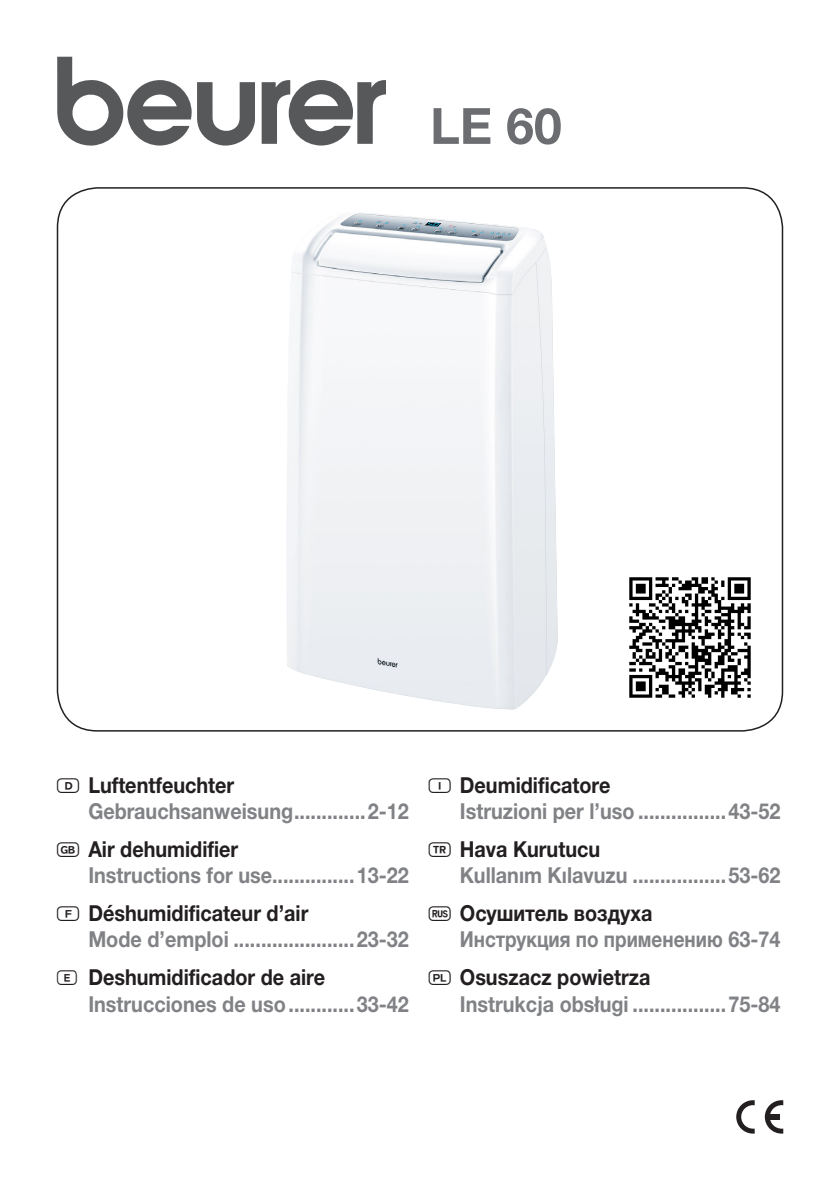
<style>
.page{position:relative;width:840px;height:1191px;background:#fff}
.page>*{position:absolute;margin:0;border:0;box-sizing:border-box;transform-origin:0 0}
.t1{font:700 50px "Helvetica Neue LTW1 G";color:#6c6d70}
.t2{font:700 22px/26.4px "Helvetica Neue LTW1 G";color:#808285;scale:.9 1}
.t3{font:700 22px/26.4px "Helvetica Neue LTW1 G";color:#808285;scale:.86 1}
.s1{font-family:"Laend Beurer 2012";color:#231f20}
.s2{color:#231f20}
</style>
<div class="page">
<svg style="left:197px;top:82px;width:58px;height:64px"></svg>
<svg style="left:57px;top:57px;width:134px;height:89px"></svg>
<svg style="left:261px;top:80px;width:125px;height:65px"></svg>
<svg style="left:764px;top:1100px;width:18px;height:33px"></svg>
<div style="left:768px;top:1114px;width:11px;height:5px;background:#231f20"></div>
<svg style="left:736px;top:1100px;width:18px;height:33px"></svg>
<img style="left:287px;top:213px;width:270px;height:496px">
<img style="left:629px;top:577px;width:122px;height:121px">
<h1 class="t1" style="left:430px;top:95px;width:133px">LE 60</h1>
<p class="t2" style="left:88px;top:771px;width:357px;text-indent:-31px"><span class="s1">D</span> <span class="s2">Luftentfeuchter<br></span>Gebrauchsanweisung.............2-12</p>
<p class="t2" style="left:88px;top:835px;width:357px;text-indent:-31px"><span class="s1">G</span> <span class="s2">Air dehumidifier<br></span>Instructions for use...............13-22</p>
<p class="t2" style="left:88px;top:900px;width:357px;text-indent:-31px"><span class="s1">F</span> <span class="s2">Déshumidificateur d’air<br></span>Mode d’emploi ......................23-32</p>
<p class="t2" style="left:88px;top:964px;width:357px;text-indent:-31px"><span class="s1">E</span> <span class="s2">Deshumidificador de aire<br></span>Instrucciones de uso............33-42</p>
<p class="t2" style="left:459px;top:771px;width:357px;text-indent:-31px"><span class="s1">I</span> <span class="s2">Deumidificatore<br></span>Istruzioni per l’uso ................43-52</p>
<p class="t2" style="left:459px;top:835px;width:357px;text-indent:-31px"><span class="s1">T</span> <span class="s2">Hava Kurutucu<br></span>Kullanım Kılavuzu .................53-62</p>
<p class="t3" style="left:459px;top:900px;width:374px;text-indent:-31px"><span class="s1">r</span> <span class="s2">Осушитель воздуха<br></span>Инструкция по применению 63-74</p>
<p class="t2" style="left:459px;top:964px;width:357px;text-indent:-31px"><span class="s1">Q</span> <span class="s2">Osuszacz powietrza<br></span>Instrukcja obsługi .................75-84</p>
</div>
